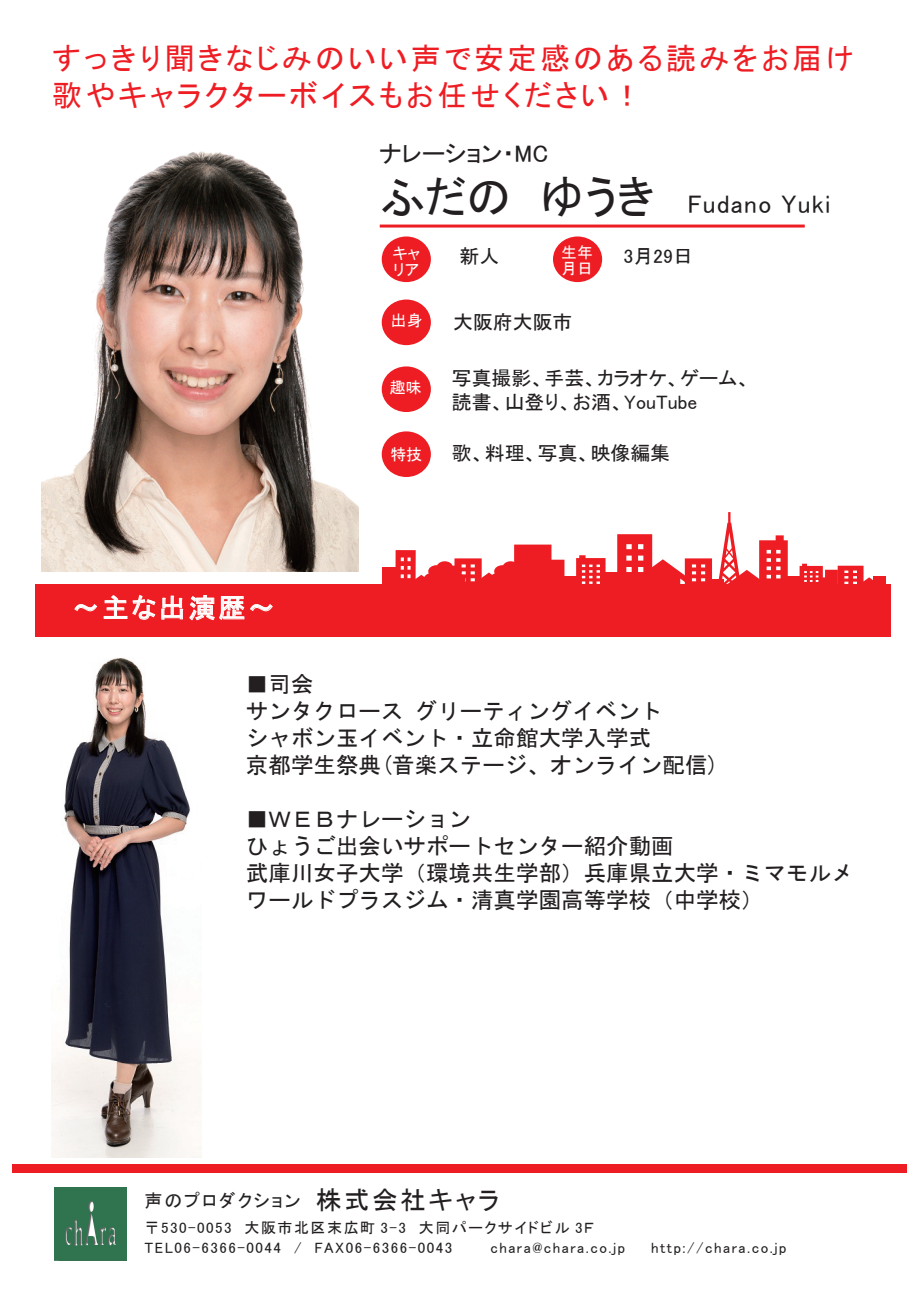
<style>
.page{position:relative;width:919px;height:1289px;background:#fff}
.page>*{position:absolute;margin:0;border:0;box-sizing:border-box;transform-origin:0 0}
.t1{font:30px/37.5px "MS P Gothic";letter-spacing:.1em;color:#ee1d23}
.t2{font:27px "MS P Gothic";letter-spacing:.1em;color:#fff}
.t3{font:25.5px "MS P Gothic";letter-spacing:.05em;color:#231f20}
.t4{font:24px "MS P Gothic";color:#231f20}
.t5{font:22.5px/27px "MS Gothic";color:#231f20}
.t6{font:19.5px/23.4px "MS P Gothic";color:#231f20}
.t7{font:18px "MS P Gothic";letter-spacing:.1em;color:#231f20}
.t8{font:15.9px/15.6px "MS P Gothic";color:#fff}
.t9{font:15px/19.5px "MS P Gothic";letter-spacing:.1em;color:#231f20}
.s1{font-size:45px}
.s2{font-size:25.5px}
</style>
<div class="page">
<hr style="left:380px;top:224px;width:424px;height:3px;background:#ee1d23">
<div style="left:553px;top:236px;width:49px;height:46px;background:#ee1d23;border-radius:50%"></div>
<div style="left:382px;top:299px;width:49px;height:46px;background:#ee1d23;border-radius:50%"></div>
<div style="left:382px;top:366px;width:49px;height:46px;background:#ee1d23;border-radius:50%"></div>
<div style="left:382px;top:431px;width:49px;height:46px;background:#ee1d23;border-radius:50%"></div>
<div style="left:382px;top:236px;width:49px;height:46px;background:#ee1d23;border-radius:50%"></div>
<div style="left:35px;top:584px;width:855px;height:52px;background:#ee1d23"></div>
<div style="left:563px;top:576px;width:16px;height:19px;background:#ee1d23"></div>
<div style="left:382px;top:566px;width:15px;height:29px;background:#ee1d23"></div>
<div style="left:786px;top:576px;width:16px;height:19px;background:#ee1d23"></div>
<div style="left:873px;top:576px;width:12px;height:19px;background:#ee1d23"></div>
<div style="left:603px;top:572px;width:15px;height:23px;background:#ee1d23"></div>
<svg style="left:395px;top:544px;width:169px;height:40px"></svg>
<svg style="left:576px;top:555px;width:29px;height:29px"></svg>
<svg style="left:799px;top:563px;width:74px;height:21px"></svg>
<svg style="left:617px;top:512px;width:170px;height:72px"></svg>
<svg style="left:74px;top:595px;width:109px;height:25px"></svg>
<svg style="left:189px;top:595px;width:84px;height:25px"></svg>
<div style="left:12px;top:1164px;width:894px;height:8px;background:#ee1d23"></div>
<img style="left:54px;top:1187px;width:73px;height:73px">
<img style="left:52px;top:658px;width:150px;height:498px">
<img style="left:41px;top:151px;width:318px;height:420px">
<h1 class="t1" style="left:52px;top:39px;width:803px">すっきり聞きなじみのいい声で安定感のある読みをお届け歌やキャラクターボイスもお任せください！</h1>
<p class="t4" style="left:379px;top:141px;width:171px">ナレーション・MC</p>
<p class="t3" style="left:380px;top:191px;width:452px"><span class="s1">ふだの　ゆうき</span> Fudano Yuki</p>
<p class="t2" style="left:72px;top:594px;width:204px">～主な出演歴～</p>
<p class="t8" style="left:392px;top:245px;width:29px">キャリア</p>
<p class="t8" style="left:391px;top:312px;width:33px">出身</p>
<p class="t8" style="left:390px;top:379px;width:33px">趣味</p>
<p class="t8" style="left:390px;top:446px;width:33px">特技</p>
<p class="t6" style="left:459px;top:244px;width:41px">新人</p>
<p class="t8" style="left:561px;top:244px;width:33px">生年月日</p>
<p class="t6" style="left:623px;top:244px;width:71px">3月29日</p>
<p class="t6" style="left:453px;top:310px;width:121px">大阪府大阪市</p>
<p class="t6" style="left:452px;top:366px;width:300px">写真撮影、手芸、カラオケ、ゲーム、読書、山登り、お酒、YouTube</p>
<p class="t6" style="left:452px;top:441px;width:220px">歌、料理、写真、映像編集</p>
<p class="t5" style="left:246px;top:670px;width:474px">■司会<br>サンタクロース グリーティングイベント<br>シャボン玉イベント・立命館大学入学式<br>京都学生祭典(音楽ステージ、オンライン配信)</p>
<p class="t5" style="left:246px;top:805px;width:609px">■ＷＥＢナレーション<br>ひょうご出会いサポートセンター紹介動画<br>武庫川女子大学（環境共生学部）兵庫県立大学・ミマモルメワールドプラスジム・清真学園高等学校（中学校）</p>
<p class="t7" style="left:145px;top:1191px;width:356px">声のプロダクション <span class="s2">株式会社キャラ</span></p>
<p class="t9" style="left:145px;top:1217px;width:450px">〒530-0053 大阪市北区末広町 3-3 大同パークサイドビル 3Ｆ<br>TEL06-6366-0044 / FAX06-6366-0043</p>
<p class="t9" style="left:490px;top:1237px;width:136px">chara@chara.co.jp</p>
<p class="t9" style="left:651px;top:1237px;width:137px">http://chara.co.jp</p>
</div>
